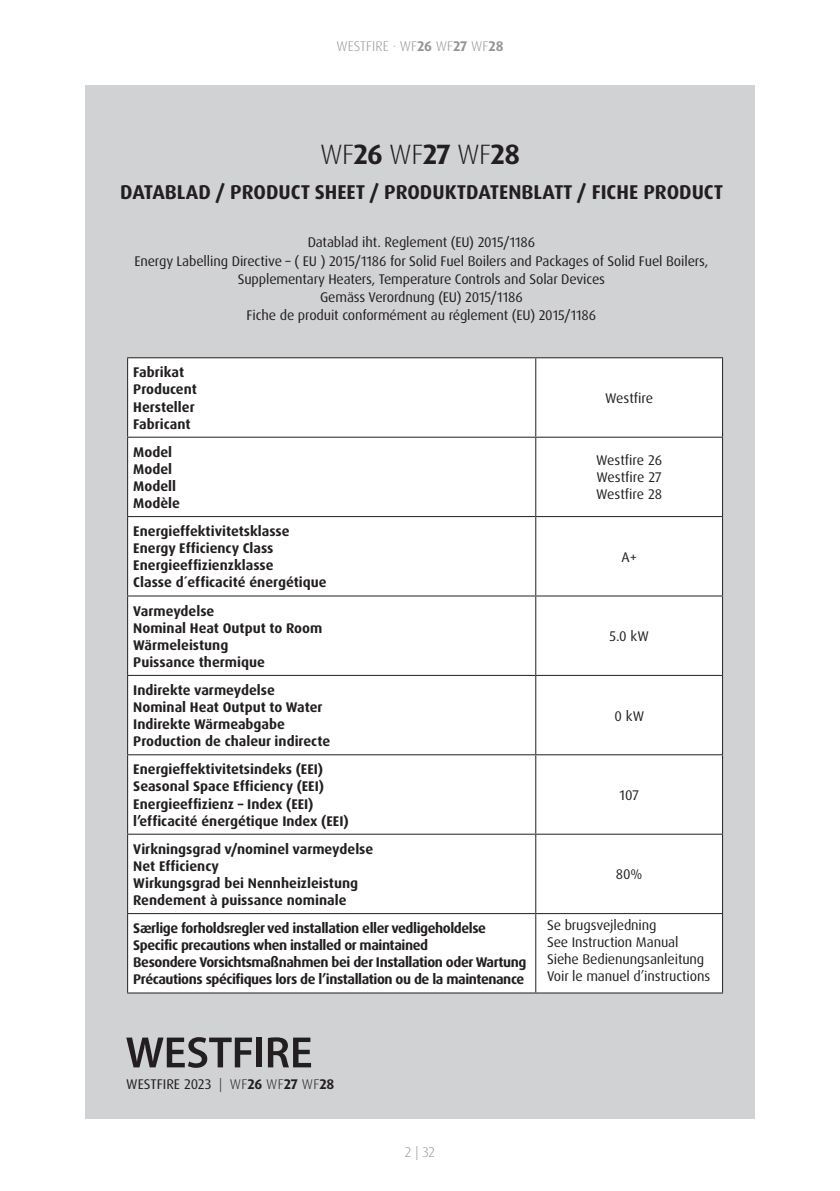
<style>
.page{position:relative;width:840px;height:1191px;background:#fff}
.page>*{position:absolute;margin:0;border:0;box-sizing:border-box;transform-origin:0 0}
.t1{font:300 28px "Dax Pro";color:#231f20}
.xx_overskrift{font:700 20px "Dax Pro";color:#231f20}
.xx_brød_-_tabel{font:700 14px "Dax Pro";color:#231f20}
.xx_brød{font:14px/18px "Dax Pro";letter-spacing:-.01em;color:#231f20;text-align:center}
.xx_brød_-_tabel-2{font:700 14px "Dax Pro";letter-spacing:-.03em;color:#231f20}
.t2{font:300 14px "Dax Pro";color:#939598}
.s1{font-weight:700}
.s2{font-weight:300}
</style>
<div class="page">
<div style="left:85px;top:85px;width:669px;height:1034px;background:#d1d2d4"></div>
<svg style="left:126px;top:1037px;width:126px;height:30px"></svg>
<div style="left:256px;top:1037px;width:6px;height:30px;background:#231f20"></div>
<svg style="left:268px;top:1037px;width:43px;height:30px"></svg>
<div style="left:128px;top:358px;width:593px;height:634px;background:#fff"></div>
<hr style="left:127px;top:357px;width:408px;height:1px;background:#231f20">
<hr style="left:127px;top:358px;width:1px;height:79px;background:#231f20">
<hr style="left:535px;top:357px;width:187px;height:1px;background:#231f20">
<hr style="left:535px;top:358px;width:1px;height:79px;background:#231f20">
<hr style="left:721px;top:358px;width:1px;height:79px;background:#231f20">
<hr style="left:127px;top:437px;width:408px;height:1px;background:#231f20">
<hr style="left:127px;top:438px;width:1px;height:78px;background:#231f20">
<hr style="left:535px;top:437px;width:187px;height:1px;background:#231f20">
<hr style="left:535px;top:438px;width:1px;height:78px;background:#231f20">
<hr style="left:721px;top:438px;width:1px;height:78px;background:#231f20">
<hr style="left:127px;top:516px;width:408px;height:1px;background:#231f20">
<hr style="left:127px;top:517px;width:1px;height:78px;background:#231f20">
<hr style="left:535px;top:516px;width:187px;height:1px;background:#231f20">
<hr style="left:535px;top:517px;width:1px;height:78px;background:#231f20">
<hr style="left:721px;top:517px;width:1px;height:78px;background:#231f20">
<hr style="left:127px;top:595px;width:408px;height:1px;background:#231f20">
<hr style="left:127px;top:596px;width:1px;height:79px;background:#231f20">
<hr style="left:535px;top:595px;width:187px;height:1px;background:#231f20">
<hr style="left:535px;top:596px;width:1px;height:79px;background:#231f20">
<hr style="left:721px;top:596px;width:1px;height:79px;background:#231f20">
<hr style="left:127px;top:675px;width:408px;height:1px;background:#231f20">
<hr style="left:127px;top:676px;width:1px;height:78px;background:#231f20">
<hr style="left:535px;top:675px;width:187px;height:1px;background:#231f20">
<hr style="left:535px;top:676px;width:1px;height:78px;background:#231f20">
<hr style="left:721px;top:676px;width:1px;height:78px;background:#231f20">
<hr style="left:127px;top:754px;width:408px;height:1px;background:#231f20">
<hr style="left:127px;top:755px;width:1px;height:78px;background:#231f20">
<hr style="left:535px;top:754px;width:187px;height:1px;background:#231f20">
<hr style="left:535px;top:755px;width:1px;height:78px;background:#231f20">
<hr style="left:721px;top:755px;width:1px;height:78px;background:#231f20">
<hr style="left:127px;top:833px;width:408px;height:1px;background:#231f20">
<hr style="left:127px;top:834px;width:1px;height:79px;background:#231f20">
<hr style="left:535px;top:833px;width:187px;height:1px;background:#231f20">
<hr style="left:535px;top:834px;width:1px;height:79px;background:#231f20">
<hr style="left:721px;top:834px;width:1px;height:79px;background:#231f20">
<hr style="left:127px;top:913px;width:408px;height:1px;background:#231f20">
<hr style="left:127px;top:914px;width:1px;height:78px;background:#231f20">
<hr style="left:535px;top:913px;width:187px;height:1px;background:#231f20">
<hr style="left:535px;top:914px;width:1px;height:78px;background:#231f20">
<hr style="left:721px;top:914px;width:1px;height:78px;background:#231f20">
<hr style="left:127px;top:992px;width:408px;height:1px;background:#231f20">
<hr style="left:535px;top:992px;width:187px;height:1px;background:#231f20">
<p class="t2" style="left:336px;top:37px;width:168px">WESTFIRE · WF<span class="s1">26</span> WF<span class="s1">27</span> WF<span class="s1">28</span></p>
<p class="t1" style="left:320px;top:136px;width:201px">WF<span class="s1">26</span> WF<span class="s1">27</span> WF<span class="s1">28</span></p>
<p class="xx_overskrift" style="left:120px;top:180px;width:604px">DATABLAD / PRODUCT SHEET / PRODUKTDATENBLATT / FICHE PRODUCT</p>
<p class="xx_brød" style="left:307px;top:234px;width:229px">Datablad iht. Reglement (EU) 2015/1186</p>
<p class="xx_brød" style="left:134px;top:252px;width:575px">Energy Labelling Directive – ( EU ) 2015/1186 for Solid Fuel Boilers and Packages of Solid Fuel Boilers,<br>Supplementary Heaters, Temperature Controls and Solar Devices</p>
<p class="xx_brød" style="left:320px;top:288px;width:204px">Gemäss Verordnung (EU) 2015/1186</p>
<p class="xx_brød" style="left:246px;top:306px;width:351px">Fiche de produit conformément au réglement (EU) 2015/1186</p>
<p class="xx_brød_-_tabel" style="left:133px;top:363px;width:52px">Fabrikat</p>
<p class="xx_brød_-_tabel" style="left:133px;top:380px;width:65px">Producent</p>
<p class="xx_brød_-_tabel" style="left:133px;top:397px;width:63px">Hersteller</p>
<p class="xx_brød_-_tabel" style="left:133px;top:414px;width:59px">Fabricant</p>
<p class="xx_brød_-_tabel" style="left:133px;top:443px;width:40px">Model</p>
<p class="xx_brød_-_tabel" style="left:133px;top:460px;width:40px">Model</p>
<p class="xx_brød_-_tabel" style="left:133px;top:477px;width:44px">Modell</p>
<p class="xx_brød_-_tabel" style="left:133px;top:494px;width:48px">Modèle</p>
<p class="xx_brød_-_tabel" style="left:133px;top:522px;width:158px">Energieffektivitetsklasse</p>
<p class="xx_brød_-_tabel" style="left:133px;top:539px;width:142px">Energy Efficiency Class</p>
<p class="xx_brød_-_tabel" style="left:133px;top:556px;width:142px">Energieeffizienzklasse</p>
<p class="xx_brød_-_tabel" style="left:133px;top:573px;width:195px">Classe d´efficacité énergétique</p>
<p class="xx_brød_-_tabel" style="left:133px;top:602px;width:83px">Varmeydelse</p>
<p class="xx_brød_-_tabel" style="left:133px;top:619px;width:190px">Nominal Heat Output to Room</p>
<p class="xx_brød_-_tabel" style="left:133px;top:636px;width:97px">Wärmeleistung</p>
<p class="xx_brød_-_tabel" style="left:133px;top:653px;width:133px">Puissance thermique</p>
<p class="xx_brød_-_tabel" style="left:133px;top:681px;width:143px">Indirekte varmeydelse</p>
<p class="xx_brød_-_tabel" style="left:133px;top:698px;width:191px">Nominal Heat Output to Water</p>
<p class="xx_brød_-_tabel" style="left:133px;top:715px;width:153px">Indirekte Wärmeabgabe</p>
<p class="xx_brød_-_tabel" style="left:133px;top:732px;width:198px">Production de chaleur indirecte</p>
<p class="xx_brød_-_tabel" style="left:133px;top:760px;width:191px">Energieffektivitetsindeks (EEI)</p>
<p class="xx_brød_-_tabel" style="left:133px;top:777px;width:192px">Seasonal Space Efficiency (EEI)</p>
<p class="xx_brød_-_tabel" style="left:133px;top:794px;width:182px">Energieeffizienz – Index (EEI)</p>
<p class="xx_brød_-_tabel" style="left:133px;top:811px;width:217px">l’efficacité énergétique Index (EEI)</p>
<p class="xx_brød_-_tabel" style="left:133px;top:840px;width:241px">Virkningsgrad v/nominel varmeydelse</p>
<p class="xx_brød_-_tabel" style="left:133px;top:857px;width:87px">Net Efficiency</p>
<p class="xx_brød_-_tabel" style="left:133px;top:874px;width:226px">Wirkungsgrad bei Nennheizleistung</p>
<p class="xx_brød_-_tabel" style="left:133px;top:891px;width:214px">Rendement à puissance nominale</p>
<p class="xx_brød_-_tabel-2" style="left:133px;top:919px;width:354px">Særlige forholdsregler ved installation eller vedligeholdelse</p>
<p class="xx_brød_-_tabel-2" style="left:133px;top:936px;width:296px">Specific precautions when installed or maintained</p>
<p class="xx_brød_-_tabel-2" style="left:133px;top:953px;width:394px">Besondere Vorsichtsmaßnahmen bei der Installation oder Wartung</p>
<p class="xx_brød_-_tabel-2" style="left:133px;top:970px;width:392px">Précautions spécifiques lors de l’installation ou de la maintenance</p>
<p class="xx_brød" style="left:604px;top:389px;width:50px">Westfire</p>
<p class="xx_brød" style="left:596px;top:451px;width:67px">Westfire 26</p>
<p class="xx_brød" style="left:596px;top:468px;width:67px">Westfire 27</p>
<p class="xx_brød" style="left:595px;top:485px;width:68px">Westfire 28</p>
<p class="xx_brød" style="left:621px;top:548px;width:17px">A+</p>
<p class="xx_brød" style="left:609px;top:627px;width:41px">5.0 kW</p>
<p class="xx_brød" style="left:614px;top:707px;width:31px">0 kW</p>
<p class="xx_brød" style="left:619px;top:786px;width:21px">107</p>
<p class="xx_brød" style="left:615px;top:865px;width:28px">80%</p>
<p class="xx_brød" style="left:547px;top:916px;width:111px">Se brugsvejledning</p>
<p class="xx_brød" style="left:547px;top:933px;width:133px">See Instruction Manual</p>
<p class="xx_brød" style="left:547px;top:950px;width:158px">Siehe Bedienungsanleitung</p>
<p class="xx_brød" style="left:547px;top:967px;width:164px">Voir le manuel d’instructions</p>
<p class="xx_brød" style="left:126px;top:1075px;width:209px">WESTFIRE 2023 <span class="s2">| WF</span><span class="s1">26</span> <span class="s2">WF</span><span class="s1">27</span> <span class="s2">WF</span><span class="s1">28</span></p>
<p class="t2" style="left:404px;top:1143px;width:32px">2 | 32</p>
</div>
